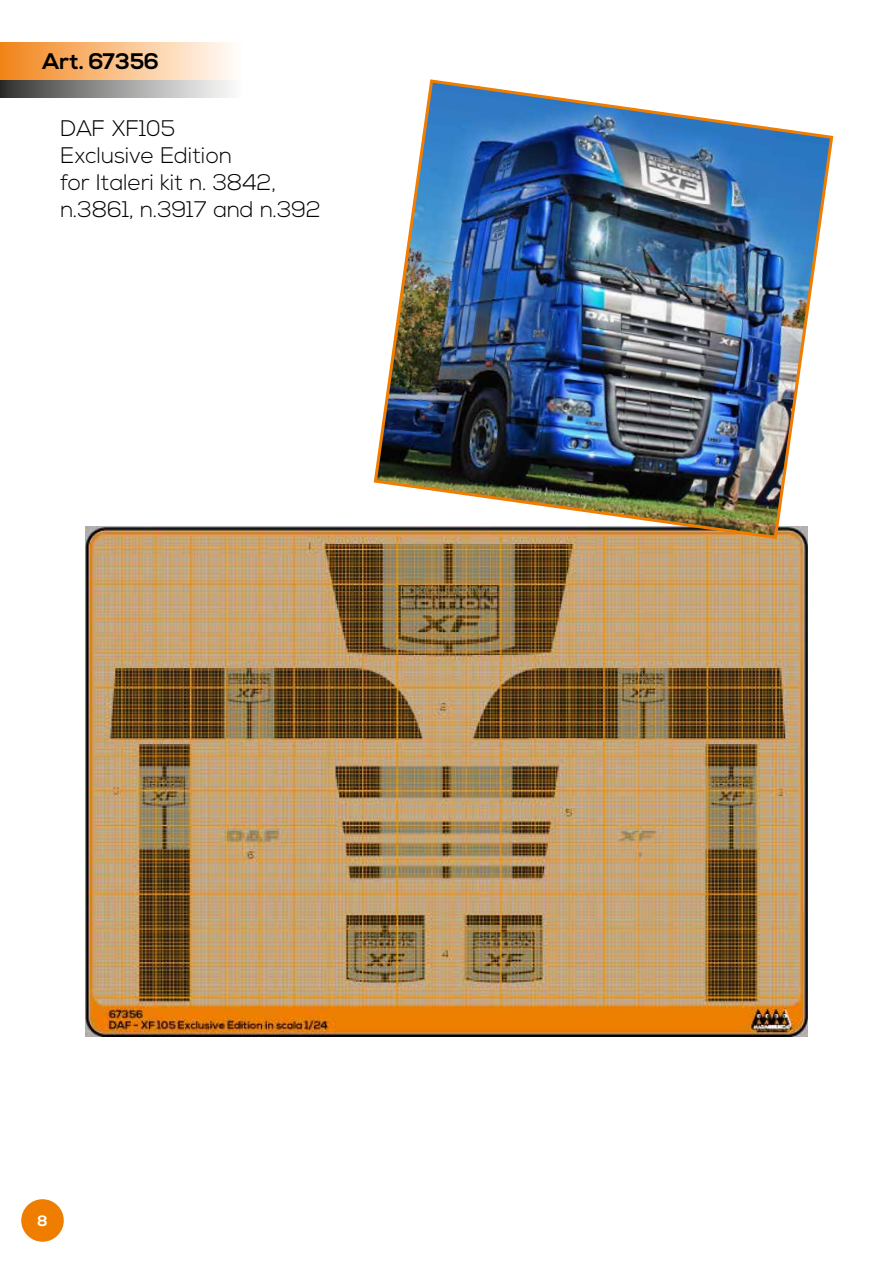
<style>
.page{position:relative;width:893px;height:1263px;background:#fff}
.page>*{position:absolute;margin:0;border:0;box-sizing:border-box;transform-origin:0 0}
.t1{font:300 22.5px/27px "Nexa";color:#000}
.t2{font:700 22.5px "Nexa";color:#000}
.t3{font:700 15px "Nexa";color:#fff}
</style>
<div class="page">
<svg style="left:0;top:79px;width:232px;height:19px;background:#9e9a97"></svg>
<div style="left:21px;top:1199px;width:43px;height:43px;background:#ef7d00;border-radius:50%"></div>
<div style="left:0;top:43px;width:242px;height:36px;background:linear-gradient(to right,#f2851b,#fffffe)"></div>
<img style="left:85px;top:526px;width:722px;height:510px">
<img style="left:372px;top:79px;width:462px;height:462px">
<p class="t2" style="left:43px;top:49px;width:118px">Art. 67356</p>
<p class="t1" style="left:60px;top:116px;width:262px">DAF XF105<br>Exclusive Edition<br>for Italeri kit n. 3842, n.3861, n.3917 and n.392</p>
<p class="t3" style="left:37px;top:1212px;width:12px">8</p>
</div>
